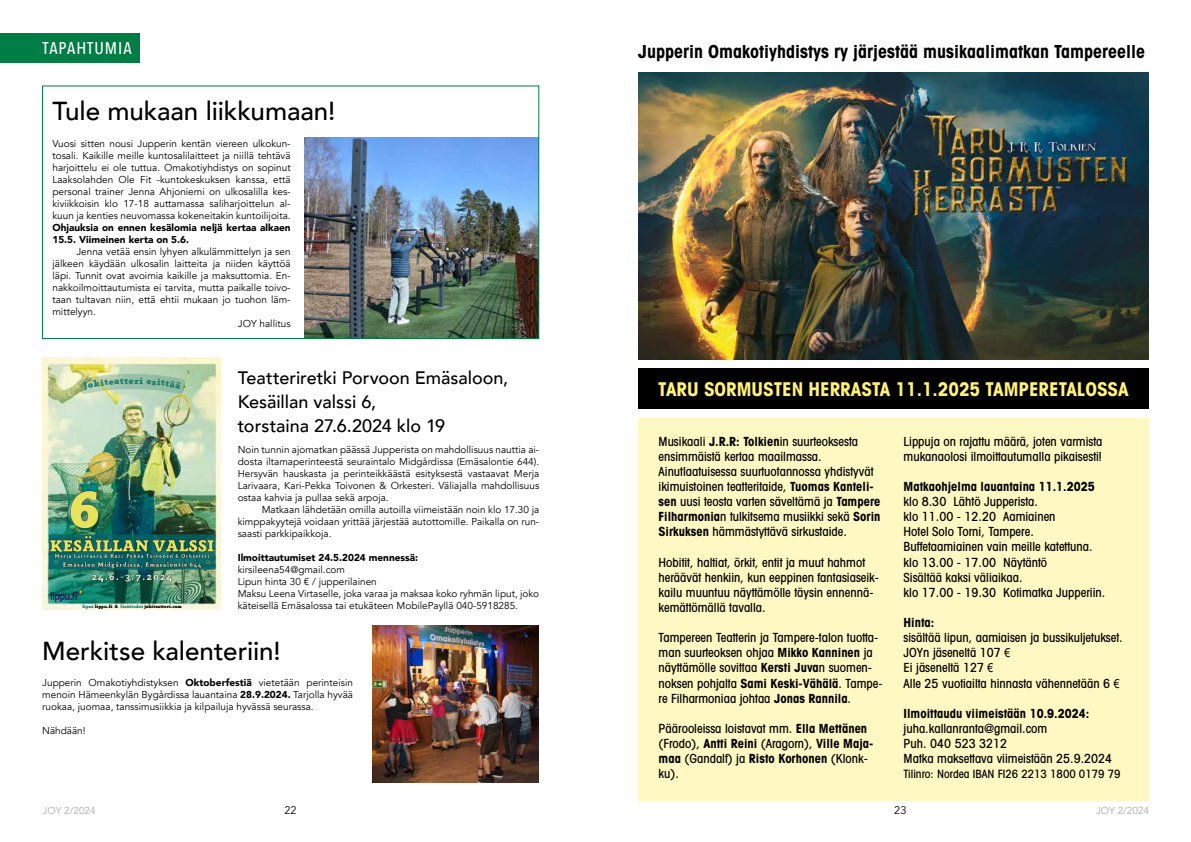
<style>
.page{position:relative;width:1191px;height:842px;background:#fff}
.page>*{position:absolute;margin:0;border:0;box-sizing:border-box;transform-origin:0 0}
.t1{font:500 26px "Avenir";letter-spacing:-.005em;color:#000}
.t2{font:700 condensed 19px "Avant Garde";color:#fff179}
.t3{font:500 18px/24px "Avenir";color:#000}
.t4{font:700 condensed 18px "Avant Garde";color:#000}
.t5{font:500 17px "Avenir Next Condensed";letter-spacing:.06em;color:#fff}
.t6{font:500 condensed 12.6px/15.1px "Avant Garde";color:#000}
.t7{font:700 condensed 12.6px "Avant Garde";color:#000}
.t8{font:500 condensed 11.5px "Avant Garde";color:#000}
.t9{font:11px "Avenir";color:#000}
.t10{font:10px/12px "Avenir";color:#000;text-align:justify}
.t11{font:900 10px/12px "Avenir";color:#000}
.t12{font:10px "Avenir";color:#ada9a7}
.t13{font:900 9.5px "Anaphora";color:#247d6c}
.t14{font:900 4.8px "Anaphora";color:#000}
.s1{font-style:italic;color:#247d6c}
.s2{font-weight:900}
.s3{font-weight:700}
.s4{font-family:"Arial Narrow";font-weight:400;font-stretch:normal}
</style>
<div class="page">
<div style="left:0;top:34px;width:140px;height:29px;background:#007c45"></div>
<div style="left:638px;top:418px;width:510px;height:383px;background:#fff8c3"></div>
<div style="left:638px;top:368px;width:510px;height:41px;background:#000"></div>
<img style="left:638px;top:73px;width:510px;height:287px">
<img style="left:304px;top:137px;width:233px;height:200px">
<img style="left:372px;top:625px;width:167px;height:157px">
<img style="left:43px;top:358px;width:178px;height:252px">
<svg style="left:49px;top:556px;width:166px;height:13px"></svg>
<img style="left:49px;top:586px;width:36px;height:18px">
<img style="left:58px;top:479px;width:54px;height:53px">
<img style="left:47px;top:532px;width:171px;height:24px">
<img style="left:53px;top:552px;width:158px;height:9px">
<img style="left:62px;top:560px;width:141px;height:23px">
<div style="left:42px;top:86px;width:497px;height:253px;border:1px solid #007c45"></div>
<svg style="left:79px;top:374px;width:106px;height:20px;background:#a8c8a6"></svg>
<h3 class="t5" style="left:43px;top:38px;width:91px">TAPAHTUMIA</h3>
<h1 class="t1" style="left:52px;top:88px;width:284px">Tule mukaan liikkumaan!</h1>
<p class="t10" style="left:52px;top:138px;width:240px">Vuosi sitten nousi Jupperin kentän viereen ulkokun&shy;tosali. Kaikille meille kuntosalilaitteet ja niillä tehtävä harjoittelu ei ole tuttua. Omakotiyhdistys on sopinut Laaksolahden Ole Fit -kuntokeskuksen kanssa, että personal trainer Jenna Ahjoniemi on ulkosalilla kes&shy;kiviikkoisin klo 17-18 auttamassa saliharjoittelun al&shy;kuun ja kenties neuvomassa kokeneitakin kuntoilijoita.</p>
<p class="t11" style="left:52px;top:221px;width:240px">Ohjauksia on ennen kesälomia neljä kertaa alkaen<br>15.5. Viimeinen kerta on 5.6.</p>
<p class="t10" style="left:76px;top:246px;width:216px">Jenna vetää ensin lyhyen alkulämmittelyn ja sen</p>
<p class="t10" style="left:52px;top:258px;width:240px">jälkeen käydään ulkosalin laitteita ja niiden käyttöä</p>
<p class="t10" style="left:52px;top:270px;width:240px">läpi. Tunnit ovat avoimia kaikille ja maksuttomia. En-</p>
<p class="t10" style="left:52px;top:282px;width:240px">nakkoilmoittautumista ei tarvita, mutta paikalle toivo-</p>
<p class="t10" style="left:52px;top:294px;width:240px">taan tultavan niin, että ehtii mukaan jo tuohon läm-</p>
<p class="t10" style="left:52px;top:306px;width:45px">mittelyyn.</p>
<p class="t10" style="left:238px;top:318px;width:54px">JOY hallitus</p>
<p class="t13" style="left:129px;top:374px;width:6px">e</p>
<p class="t14" style="left:82px;top:603px;width:101px"><span class="s1">liput</span> lippu.fi &amp; <span class="s1">lisätiedot</span> jokiteatteri.com</p>
<h3 class="t3" style="left:238px;top:365px;width:272px">Teatteriretki Porvoon Emäsaloon,<br>Kesäillan valssi 6,<br>torstaina 27.6.2024 klo 19</h3>
<p class="t10" style="left:238px;top:444px;width:303px">Noin tunnin ajomatkan päässä Jupperista on mahdollisuus nauttia ai&shy;dosta iltamaperinteestä seuraintalo Midgårdissa (Emäsalontie 644).<br>Hersyvän hauskasta ja perinteikkäästä esityksestä vastaavat Merja Larivaara, Kari-Pekka Toivonen &amp; Orkesteri. Väliajalla mahdollisuus ostaa kahvia ja pullaa sekä arpoja.</p>
<p class="t10" style="left:238px;top:504px;width:303px;text-indent:24px">Matkaan lähdetään omilla autoilla viimeistään noin klo 17.30 ja kimppakyytejä voidaan yrittää järjestää autottomille. Paikalla on run&shy;saasti parkkipaikkoja.</p>
<p class="t11" style="left:238px;top:551px;width:182px">Ilmoittautumiset 24.5.2024 mennessä:</p>
<p class="t10" style="left:238px;top:564px;width:303px;text-align:left">kirsileena54@gmail.com<br>Lipun hinta 30 € / jupperilainen<br>Maksu Leena Virtaselle, joka varaa ja maksaa koko ryhmän liput, joko käteisellä Emäsalossa tai etukäteen MobilePayllä 040-5918285.</p>
<h1 class="t1" style="left:42px;top:628px;width:240px">Merkitse kalenteriin!</h1>
<p class="t10" style="left:42px;top:677px;width:312px">Jupperin Omakotiyhdistyksen <span class="s2">Oktoberfestiä</span> vietetään perinteisin menoin Hämeenkylän Bygårdissa lauantaina <span class="s2">28.9.2024.</span> Tarjolla hyvää ruokaa, juomaa, tanssimusiikkia ja kilpailuja hyvässä seurassa.</p>
<p class="t10" style="left:42px;top:725px;width:45px">Nähdään!</p>
<h3 class="t4" style="left:638px;top:40px;width:508px">Jupperin Omakotiyhdistys ry järjestää musikaalimatkan Tampereelle</h3>
<h2 class="t2" style="left:658px;top:377px;width:472px">TARU SORMUSTEN HERRASTA 11.1.2025 TAMPERETALOSSA</h2>
<p class="t6" style="left:658px;top:433px;width:223px">Musikaali <span class="s3">J.R.R: Tolkien</span>in suurteoksesta ensimmäistä kertaa maailmassa.<br>Ainutlaatuisessa suurtuotannossa yhdistyvät ikimuistoinen teatteritaide, <span class="s3">Tuomas Kanteli&shy;sen</span> uusi teosta varten säveltämä ja <span class="s3">Tampere Filharmonia</span>n tulkitsema musiikki sekä <span class="s3">Sorin Sirkuksen</span> hämmästyttävä sirkustaide.</p>
<p class="t6" style="left:658px;top:554px;width:222px">Hobitit, haltiat, örkit, entit ja muut hahmot heräävät henkiin, kun eeppinen fantasiaseik&shy;kailu muuntuu näyttämölle täysin ennennä&shy;kemättömällä tavalla.</p>
<p class="t6" style="left:658px;top:630px;width:226px">Tampereen Teatterin ja Tampere-talon tuotta&shy;man suurteoksen ohjaa <span class="s3">Mikko Kanninen</span> ja näyttämölle sovittaa <span class="s3">Kersti Juva</span>n suomen&shy;noksen pohjalta <span class="s3">Sami Keski-Vähälä</span>. Tampe&shy;re Filharmoniaa johtaa <span class="s3">Jonas Rannila</span>.</p>
<p class="t6" style="left:658px;top:721px;width:216px">Päärooleissa loistavat mm. <span class="s3">Ella Mettänen </span>(Frodo), <span class="s3">Antti Reini</span> (Aragorn), <span class="s3">Ville Maja&shy;maa</span> (Gandalf) ja <span class="s3">Risto Korhonen</span> (Klonk&shy;ku).</p>
<p class="t6" style="left:903px;top:433px;width:200px">Lippuja on rajattu määrä, joten varmista mukanaolosi ilmoittautumalla pikaisesti!</p>
<p class="t7" style="left:903px;top:478px;width:193px">Matkaohjelma lauantaina 11.1.2025</p>
<p class="t6" style="left:903px;top:494px;width:203px">klo 8.30 Lähtö Jupperista.<br>klo 11.00 - 12.20 Aamiainen<br>Hotel Solo Torni, Tampere.<br>Buffetaamiainen vain meille katettuna. klo 13.00 - 17.00 Näytäntö<br>Sisältää kaksi väliaikaa.<br>klo 17.00 - 19.30 Kotimatka Jupperiin.</p>
<p class="t7" style="left:903px;top:614px;width:32px">Hinta:</p>
<p class="t6" style="left:903px;top:630px;width:221px">sisältää lipun, aamiaisen ja bussikuljetukset.<br>JOYn jäseneltä 107 <span class="s4">€<br></span>Ei jäseneltä 127 <span class="s4">€<br></span>Alle 25 vuotiailta hinnasta vähennetään 6 <span class="s4">€</span></p>
<p class="t7" style="left:903px;top:705px;width:187px">Ilmoittaudu viimeistään 10.9.2024:</p>
<p class="t6" style="left:903px;top:721px;width:210px">juha.kallanranta@gmail.com<br>Puh. 040 523 3212<br>Matka maksettava viimeistään 25.9.2024</p>
<p class="t8" style="left:903px;top:767px;width:218px">Tilinro: Nordea IBAN FI26 2213 1800 0179 79</p>
<p class="t12" style="left:43px;top:805px;width:55px">JOY 2/2024</p>
<p class="t9" style="left:284px;top:803px;width:14px">22</p>
<p class="t9" style="left:894px;top:803px;width:14px">23</p>
<p class="t12" style="left:1096px;top:805px;width:55px">JOY 2/2024</p>
</div>
